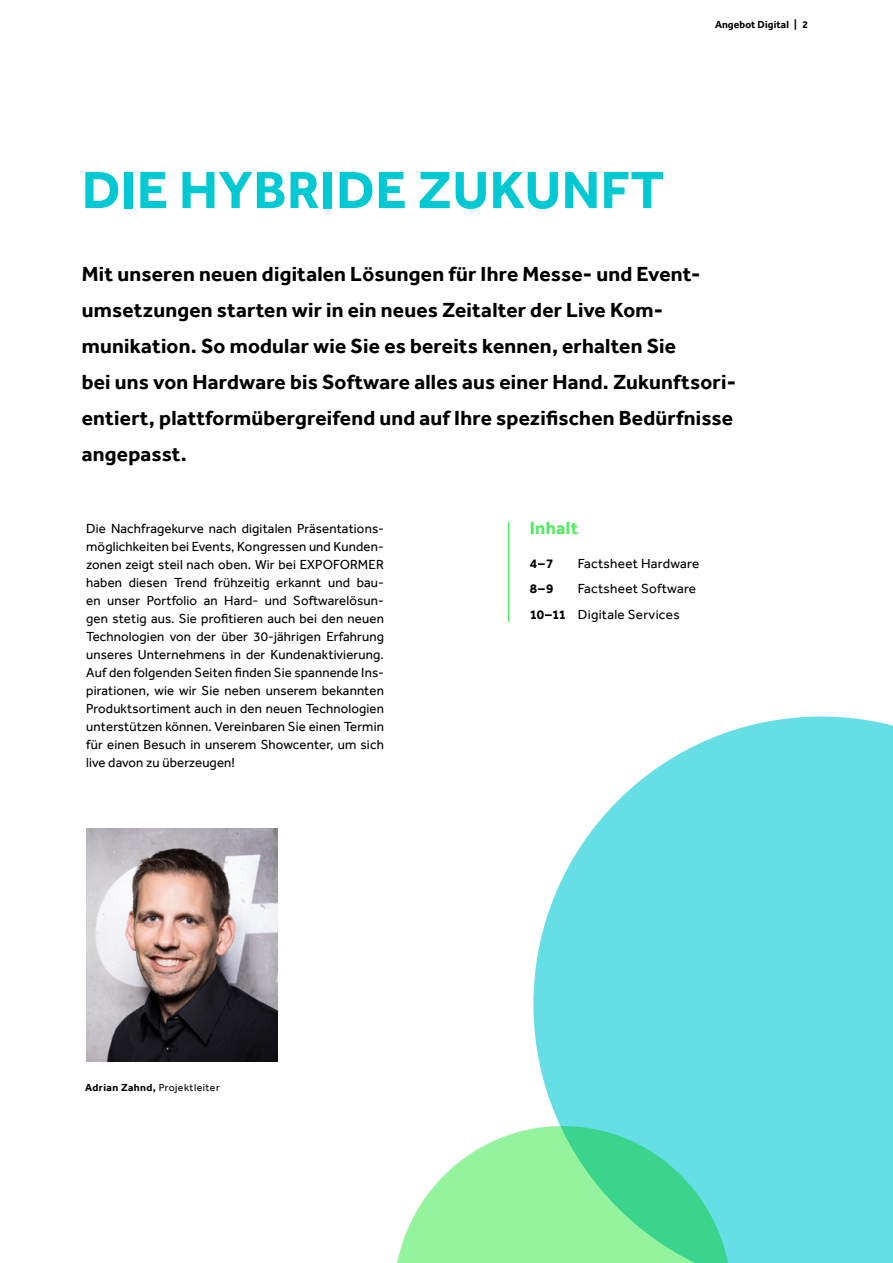
<style>
.page{position:relative;width:893px;height:1263px;background:#fff}
.page>*{position:absolute;margin:0;border:0;box-sizing:border-box;transform-origin:0 0}
.t1{font:700 54px "Effra";letter-spacing:.01em;color:#00c9d4}
.t2{font:700 21px/36px "Effra";letter-spacing:.01em;color:#000}
.t3{font:700 18px "Effra";letter-spacing:.02em;color:#4dec5d}
.t4{font:13.5px/18px "Effra";letter-spacing:.01em;color:#000;text-align:justify}
.t5{font:700 13.5px "Effra";color:#000}
.t6{font:10.5px "Effra";letter-spacing:.04em;color:#000}
.t7{font:700 10.5px "Effra";letter-spacing:.01em;color:#000}
.s1{font-weight:700}
</style>
<div class="page">
<img style="left:86px;top:829px;width:192px;height:232px">
<hr style="left:508px;top:522px;width:1px;height:100px;background:#4dec5d">
<svg style="left:397px;top:1128px;width:136px;height:135px;fill:#94f39d"></svg>
<svg style="left:533px;top:716px;width:360px;height:547px;background:#75e1df"></svg>
<p class="t7" style="left:715px;top:18px;width:94px">Angebot Digital | 2</p>
<h1 class="t1" style="left:82px;top:157px;width:584px">DIE HYBRIDE ZUKUNFT</h1>
<p class="t2" style="left:82px;top:255px;width:656px">Mit unseren neuen digitalen Lösungen für Ihre Messe- und Event&shy;umsetzungen starten wir in ein neues Zeitalter der Live Kom&shy;munikation. So modular wie Sie es bereits kennen, erhalten Sie<br>bei uns von Hardware bis Software alles aus einer Hand. Zukunftsori&shy;entiert, plattformübergreifend und auf Ihre spezifischen Bedürfnisse angepasst.</p>
<p class="t4" style="left:86px;top:519px;width:299px">Die Nachfragekurve nach digitalen Präsentations&shy;möglichkeiten bei Events, Kongressen und Kunden&shy;zonen zeigt steil nach oben. Wir bei EXPOFORMER haben diesen Trend frühzeitig erkannt und bau&shy;en unser Portfolio an Hard- und Softwarelösun&shy;gen stetig aus. Sie profitieren auch bei den neuen Technologien von der über 30-jährigen Erfahrung unseres Unternehmens in der Kundenaktivierung.<br>Auf den folgenden Seiten finden Sie spannende Ins&shy;pirationen, wie wir Sie neben unserem bekannten Produktsortiment auch in den neuen Technologien unterstützen können. Vereinbaren Sie einen Termin für einen Besuch in unserem Showcenter, um sich live davon zu überzeugen!</p>
<p class="t6" style="left:85px;top:1081px;width:136px"><span class="s1">Adrian Zahnd,</span> Projektleiter</p>
<h3 class="t3" style="left:530px;top:517px;width:50px">Inhalt</h3>
<p class="t5" style="left:530px;top:555px;width:25px">4–7</p>
<p class="t4" style="left:578px;top:554px;width:123px">Factsheet Hardware</p>
<p class="t5" style="left:530px;top:581px;width:25px">8–9</p>
<p class="t4" style="left:530px;top:576px;width:168px;line-height:25.5px;text-indent:48px">Factsheet Software<br><span class="s1">10–11</span> Digitale Services</p>
</div>
